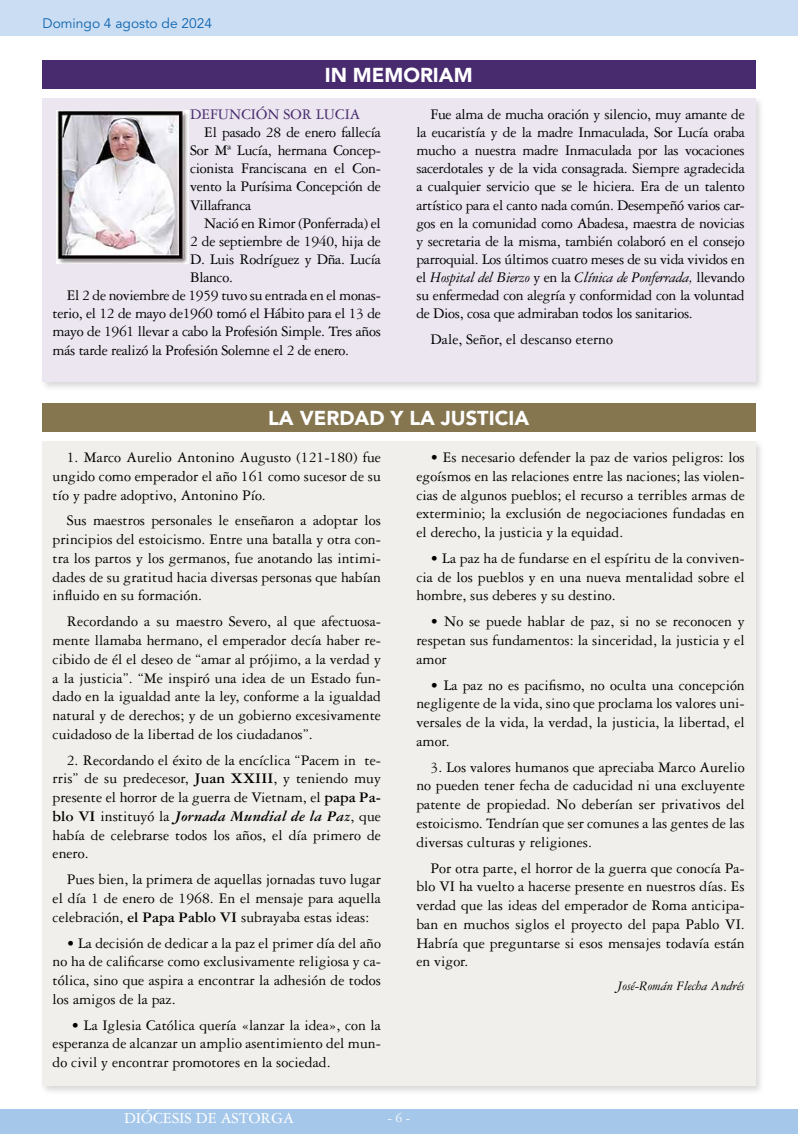
<style>
.page{position:relative;width:798px;height:1134px;background:#fff}
.page>*{position:absolute;margin:0;border:0;box-sizing:border-box;transform-origin:0 0}
.t1{font:900 20px "Avenir LT Std";color:#fff}
.t2{font:16.25px "Garamond 3 LT Std";color:#fff}
.t3{font:15.62px/18.8px "Garamond 3 LT Std";color:#000;text-align:justify}
.t4{font:15.62px "Garamond 3 LT Std";letter-spacing:-.02em;color:#000}
.t5{font:15.62px "Garamond 3 LT Std";color:#482a6e}
.t6{font:italic 13.75px "Garamond 3 LT Std";color:#000}
.t7{font:13.75px "Avenir LT Std";color:#0c64af}
.t8{font:13.75px "Garamond 3 LT Std";color:#fff}
.s1{font-style:italic}
.s2{font-weight:700}
.s3{font-weight:700;font-style:italic}
</style>
<div class="page">
<div style="left:0;top:1109px;width:797px;height:25px;background:#a5c7ea"></div>
<svg style="left:797px;top:1109px;width:1px;height:25px"></svg>
<div style="left:0;top:0;width:797px;height:35px;background:#cbddf3"></div>
<div style="left:40px;top:96px;width:725px;height:296px;background:#000;opacity:.15"></div>
<div style="left:42px;top:98px;width:713px;height:284px;background:#ebe6f0"></div>
<div style="left:40px;top:439px;width:725px;height:657px;background:#000;opacity:.15"></div>
<div style="left:42px;top:441px;width:713px;height:645px;background:#f1efeb"></div>
<div style="left:42px;top:60px;width:713px;height:29px;background:#482a6e"></div>
<div style="left:42px;top:403px;width:713px;height:29px;background:#857650"></div>
<img style="left:57px;top:110px;width:131px;height:153px">
<p class="t7" style="left:43px;top:16px;width:171px">Domingo 4 agosto de 2024</p>
<p class="t1" style="left:324px;top:63px;width:149px">IN MEMORIAM</p>
<p class="t5" style="left:190px;top:106px;width:172px">DEFUNCIÓN SOR LUCIA</p>
<p class="t3" style="left:190px;top:123px;width:192px;line-height:18.1px;text-indent:14px">El pasado 28 de enero fallecía Sor Mª Lucía, hermana Concep&shy;cionista Franciscana en el Con&shy;vento la Purísima Concepción de Villafranca</p>
<p class="t4" style="left:204px;top:214px;width:178px">Nació en Rimor (Ponferrada) el</p>
<p class="t4" style="left:190px;top:233px;width:192px">2 de septiembre de 1940, hija de</p>
<p class="t4" style="left:190px;top:251px;width:192px">D. Luis Rodríguez y Dña. Lucía</p>
<p class="t3" style="left:190px;top:268px;width:44px">Blanco.</p>
<p class="t4" style="left:67px;top:287px;width:315px">El 2 de noviembre de 1959 tuvo su entrada en el monas-</p>
<p class="t4" style="left:53px;top:305px;width:330px">terio, el 12 de mayo de1960 tomó el Hábito para el 13 de</p>
<p class="t4" style="left:53px;top:323px;width:330px">mayo de 1961 llevar a cabo la Profesión Simple. Tres años</p>
<p class="t4" style="left:53px;top:341px;width:298px">más tarde realizó la Profesión Solemne el 2 de enero.</p>
<p class="t3" style="left:416px;top:105px;width:330px;line-height:18.1px;text-indent:14px">Fue alma de mucha oración y silencio, muy amante de la eucaristía y de la madre Inmaculada, Sor Lucía oraba mucho a nuestra madre Inmaculada por las vocaciones sacerdotales y de la vida consagrada. Siempre agradecida a cualquier servicio que se le hiciera. Era de un talento artístico para el canto nada común. Desempeñó varios car&shy;gos en la comunidad como Abadesa, maestra de novicias y secretaria de la misma, también colaboró en el consejo parroquial. Los últimos cuatro meses de su vida vividos en el <span class="s1">Hospital del Bierzo</span> y en la <span class="s1">Clínica de Ponferrada,</span> llevando su enfermedad con alegría y conformidad con la voluntad de Dios, cosa que admiraban todos los sanitarios.</p>
<p class="t3" style="left:430px;top:329px;width:184px">Dale, Señor, el descanso eterno</p>
<p class="t1" style="left:268px;top:406px;width:262px">LA VERDAD Y LA JUSTICIA</p>
<p class="t3" style="left:53px;top:448px;width:330px;text-indent:14px">1. Marco Aurelio Antonino Augusto (121-180) fue ungido como emperador el año 161 como sucesor de su tío y padre adoptivo, Antonino Pío.</p>
<p class="t3" style="left:53px;top:511px;width:330px;text-indent:14px">Sus maestros personales le enseñaron a adoptar los principios del estoicismo. Entre una batalla y otra con&shy;tra los partos y los germanos, fue anotando las intimi&shy;dades de su gratitud hacia diversas personas que habían influido en su formación.</p>
<p class="t3" style="left:53px;top:612px;width:330px;text-indent:14px">Recordando a su maestro Severo, al que afectuosa&shy;mente llamaba hermano, el emperador decía haber re&shy;cibido de él el deseo de “amar al prójimo, a la verdad y a la justicia”. “Me inspiró una idea de un Estado fun&shy;dado en la igualdad ante la ley, conforme a la igualdad natural y de derechos; y de un gobierno excesivamente cuidadoso de la libertad de los ciudadanos”.</p>
<p class="t3" style="left:53px;top:751px;width:330px;text-indent:14px">2. Recordando el éxito de la encíclica “Pacem in te&shy;rris” de su predecesor, <span class="s2">Juan XXIII</span>, y teniendo muy presente el horror de la guerra de Vietnam, el <span class="s2">papa Pa&shy;blo VI</span> instituyó la <span class="s3">Jornada Mundial de la Paz</span>, que había de celebrarse todos los años, el día primero de enero.</p>
<p class="t3" style="left:53px;top:870px;width:330px;text-indent:14px">Pues bien, la primera de aquellas jornadas tuvo lugar el día 1 de enero de 1968. En el mensaje para aquella celebración, <span class="s2">el Papa Pablo VI</span> subrayaba estas ideas:</p>
<p class="t3" style="left:53px;top:933px;width:330px;text-indent:14px">• La decisión de dedicar a la paz el primer día del año no ha de calificarse como exclusivamente religiosa y ca&shy;tólica, sino que aspira a encontrar la adhesión de todos los amigos de la paz.</p>
<p class="t3" style="left:53px;top:1016px;width:330px;text-indent:19px">• La Iglesia Católica quería «lanzar la idea», con la esperanza de alcanzar un amplio asentimiento del mun&shy;do civil y encontrar promotores en la sociedad.</p>
<p class="t3" style="left:416px;top:448px;width:330px;text-indent:14px">• Es necesario defender la paz de varios peligros: los egoísmos en las relaciones entre las naciones; las violen&shy;cias de algunos pueblos; el recurso a terribles armas de exterminio; la exclusión de negociaciones fundadas en el derecho, la justicia y la equidad.</p>
<p class="t3" style="left:416px;top:549px;width:330px;text-indent:14px">• La paz ha de fundarse en el espíritu de la conviven&shy;cia de los pueblos y en una nueva mentalidad sobre el hombre, sus deberes y su destino.</p>
<p class="t3" style="left:416px;top:612px;width:330px;text-indent:14px">• No se puede hablar de paz, si no se reconocen y respetan sus fundamentos: la sinceridad, la justicia y el amor</p>
<p class="t3" style="left:416px;top:676px;width:330px;text-indent:14px">• La paz no es pacifismo, no oculta una concepción negligente de la vida, sino que proclama los valores uni&shy;versales de la vida, la verdad, la justicia, la libertad, el amor.</p>
<p class="t3" style="left:416px;top:758px;width:330px;text-indent:14px">3. Los valores humanos que apreciaba Marco Aurelio no pueden tener fecha de caducidad ni una excluyente patente de propiedad. No deberían ser privativos del estoicismo. Tendrían que ser comunes a las gentes de las diversas culturas y religiones.</p>
<p class="t3" style="left:416px;top:858px;width:330px;text-indent:14px">Por otra parte, el horror de la guerra que conocía Pa&shy;blo VI ha vuelto a hacerse presente en nuestros días. Es verdad que las ideas del emperador de Roma anticipa&shy;ban en muchos siglos el proyecto del papa Pablo VI.<br>Habría que preguntarse si esos mensajes todavía están en vigor.</p>
<p class="t6" style="left:617px;top:978px;width:129px">José-Román Flecha Andrés</p>
<p class="t2" style="left:124px;top:1109px;width:171px">DIÓCESIS DE ASTORGA</p>
<p class="t8" style="left:387px;top:1110px;width:24px">- 6 -</p>
</div>
